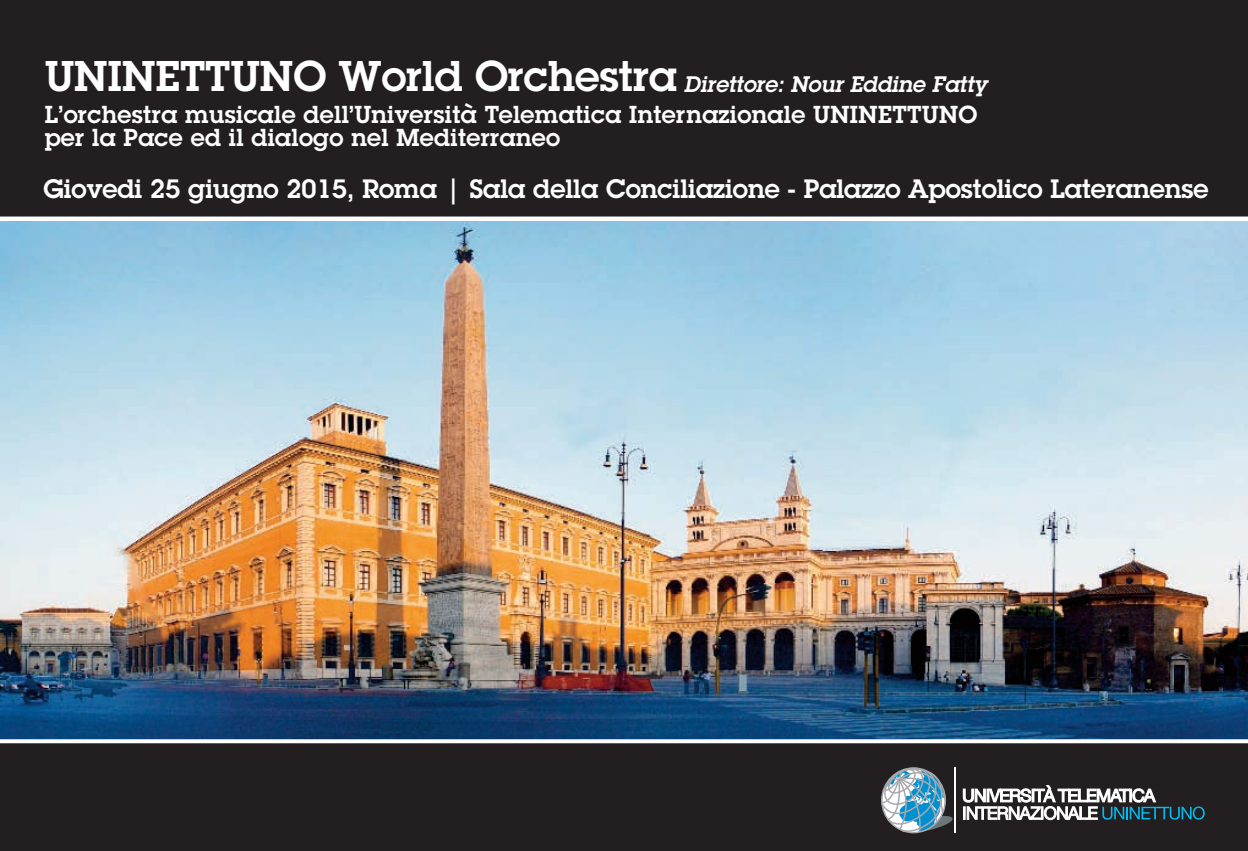
<style>
.page{position:relative;width:1248px;height:851px;background:#fff}
.page>*{position:absolute;margin:0;border:0;box-sizing:border-box;transform-origin:0 0}
.t1{font:600 42px "Lubalin Graph";color:#fff}
.t2{font:600 26px "Lubalin Graph Std";color:#fff}
.t3{font:600 24px/22.8px "Lubalin Graph Std";letter-spacing:.015em;color:#fff}
.t4{font:italic 600 22px "Lubalin Graph Std";color:#fff}
</style>
<div class="page">
<div style="left:0;top:0;width:1247px;height:850px;background:#231f20"></div>
<img style="left:0;top:221px;width:1247px;height:518px">
<svg style="left:962px;top:785px;width:242px;height:35px"></svg>
<svg style="left:881px;top:767px;width:72px;height:66px"></svg>
<hr style="left:953px;top:767px;width:2px;height:65px;background:#fff">
<svg style="left:0;top:739px;width:1247px;height:4px;background:#eef2f5"></svg>
<svg style="left:0;top:216px;width:1247px;height:4px;background:#e1e1e1"></svg>
<h1 class="t1" style="left:45px;top:61px;width:633px">UNINETTUNO World Orchestra</h1>
<p class="t3" style="left:45px;top:106px;width:934px">L’orchestra musicale dell’Università Telematica Internazionale UNINETTUNO per la Pace ed il dialogo nel Mediterraneo</p>
<p class="t4" style="left:684px;top:76px;width:305px">Direttore: Nour Eddine Fatty</p>
<p class="t2" style="left:44px;top:179px;width:1166px">Giovedi 25 giugno 2015, Roma | Sala della Conciliazione - Palazzo Apostolico Lateranense</p>
</div>
